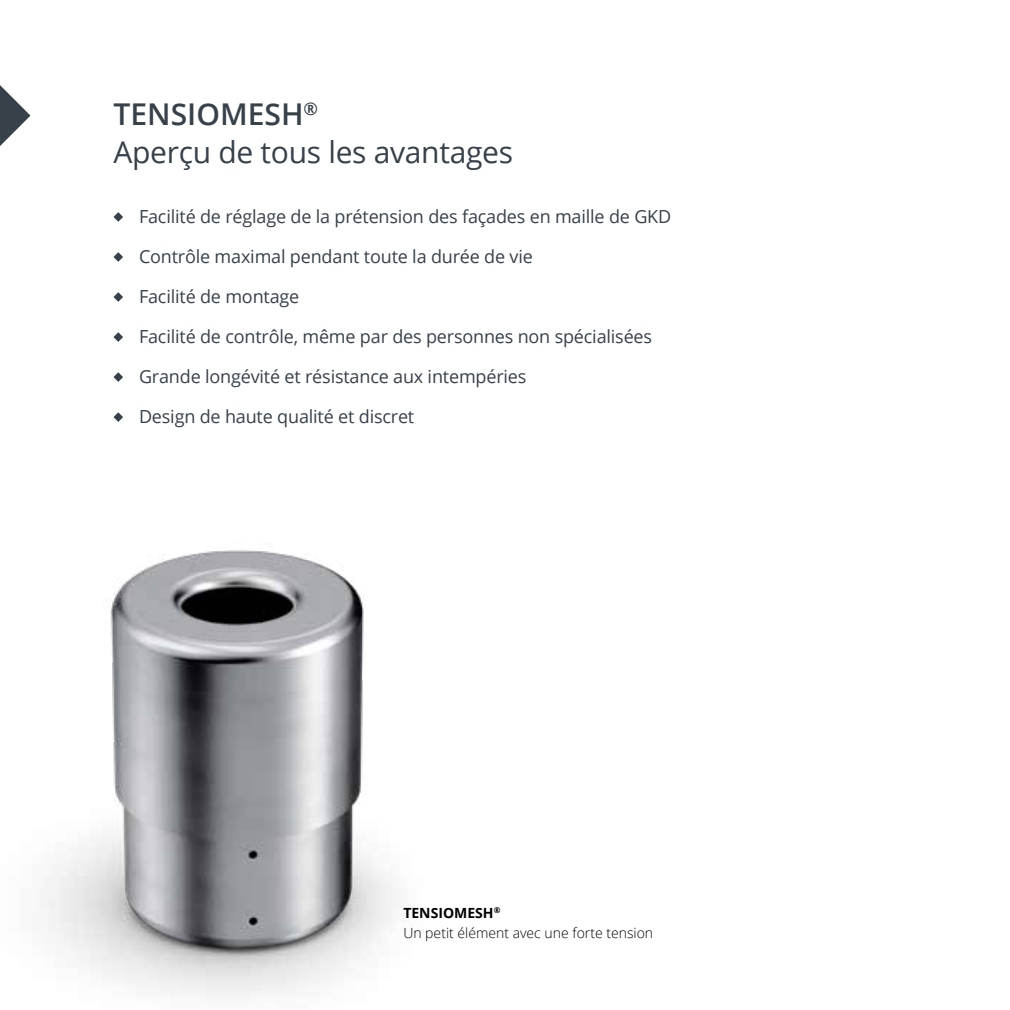
<style>
.page{position:relative;width:1010px;height:1010px;background:#fff}
.page>*{position:absolute;margin:0;border:0;box-sizing:border-box;transform-origin:0 0}
.t1{font:30px/38px "Open Sans";letter-spacing:-.01em;color:#37414a}
.t2{font:18px "Open Sans";letter-spacing:-.01em;color:#37414a}
.t3{font:300 14px/20px "Open Sans";color:#000}
.s1{font-weight:600}
.s2{font-weight:700}
</style>
<div class="page">
<hr style="left:1009px;top:0;width:1px;height:1009px;background:#37414a">
<img style="left:41px;top:212px;width:355px;height:786px">
<svg style="left:0;top:85px;width:30px;height:61px"></svg>
<h1 class="t1" style="left:113px;top:94px;width:401px"><span class="s1">TENSIOMESH</span><sup>®<br></sup>Aperçu de tous les avantages</h1>
<p class="t2" style="left:139px;top:204px;width:533px">Facilité de réglage de la prétension des façades en maille de GKD</p>
<p class="t2" style="left:139px;top:244px;width:395px">Contrôle maximal pendant toute la durée de vie</p>
<p class="t2" style="left:139px;top:284px;width:162px">Facilité de montage</p>
<p class="t2" style="left:139px;top:324px;width:514px">Facilité de contrôle, même par des personnes non spécialisées</p>
<p class="t2" style="left:139px;top:364px;width:389px">Grande longévité et résistance aux intempéries</p>
<p class="t2" style="left:139px;top:404px;width:277px">Design de haute qualité et discret</p>
<p class="t3" style="left:403px;top:902px;width:251px"><span class="s2">TENSIOMESH</span><sup>®<br></sup>Un petit élément avec une forte tension</p>
</div>
